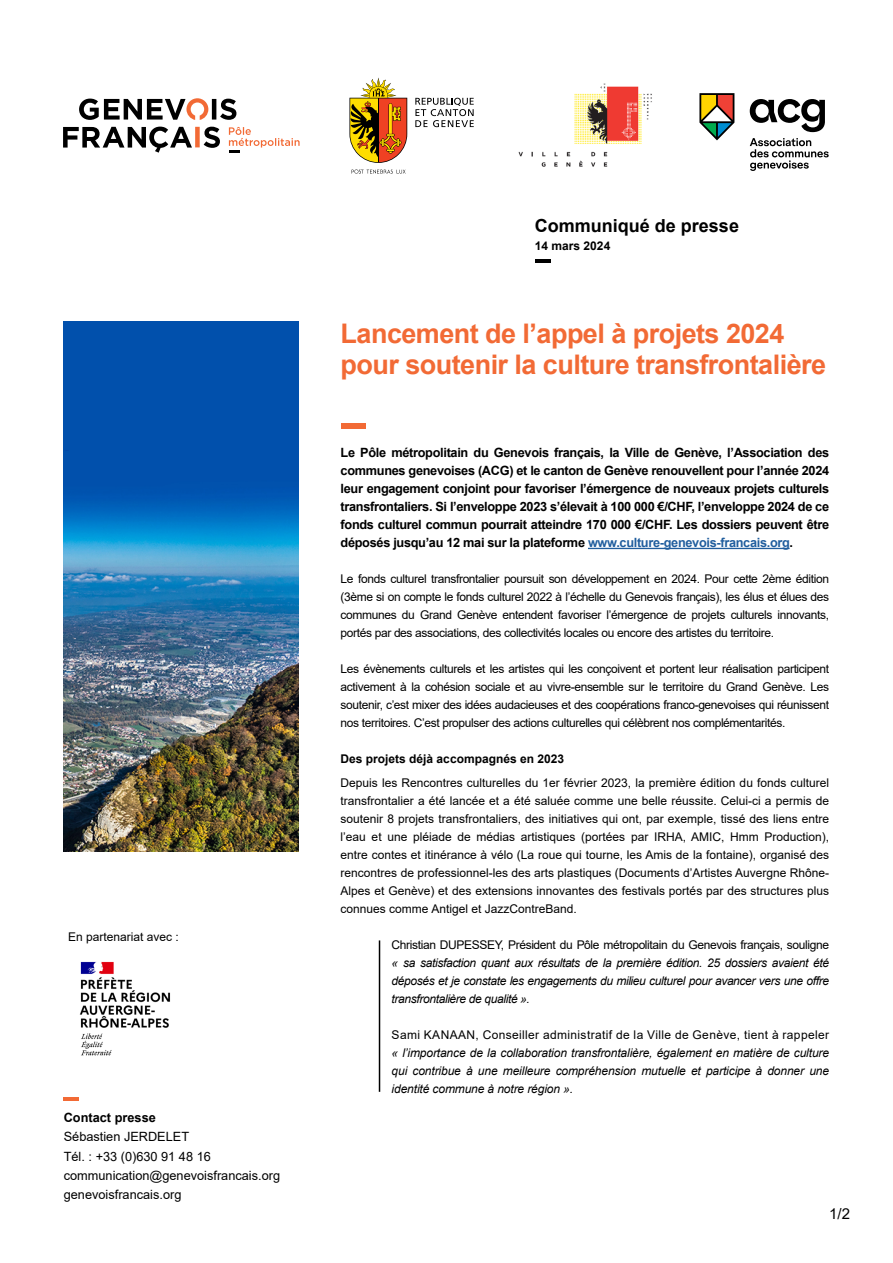
<style>
.page{position:relative;width:893px;height:1263px;background:#fff}
.page>*{position:absolute;margin:0;border:0;box-sizing:border-box;transform-origin:0 0}
.t1{font:700 27px/31.5px "Arial";letter-spacing:-.02em;color:#f26a35}
.t2{font:700 18px "Arial";color:#000}
.t3{font:15px "Arial";color:#000}
.t4{font:700 12.75px/18px "Arial";letter-spacing:-.025em;color:#000;text-align:justify}
.t5{font:12.75px/19.5px "Arial";color:#000}
.t6{font:700 12.75px "Arial";color:#000}
.t7{font:12px/18px "Arial";letter-spacing:-.03em;color:#000;text-align:justify}
.t8{font:italic 12px/18px "Arial";letter-spacing:-.02em;color:#000;text-align:justify}
.t9{font:12px "Arial";letter-spacing:.03em;color:#000}
.t10{font:700 12px "Arial";color:#000}
.t11{font:12px "Arial";color:#000}
.s1{color:#215e9e}
</style>
<div class="page">
<img style="left:64px;top:322px;width:235px;height:529px">
<hr style="left:588px;top:548px;width:202px;height:1px;background:#215e9e">
<div style="left:341px;top:423px;width:24px;height:6px;background:#f26a35"></div>
<hr style="left:64px;top:1097px;width:15px;height:3px;background:#f26a35">
<hr style="left:535px;top:260px;width:15px;height:3px;background:#000">
<img style="left:79px;top:961px;width:91px;height:95px">
<svg style="left:750px;top:138px;width:79px;height:33px"></svg>
<svg style="left:750px;top:99px;width:75px;height:33px"></svg>
<svg style="left:699px;top:93px;width:35px;height:47px"></svg>
<svg style="left:63px;top:77px;width:411px;height:97px"></svg>
<img style="left:518px;top:83px;width:134px;height:84px">
<hr style="left:379px;top:940px;width:1px;height:152px;background:#000">
<p class="t11" style="left:68px;top:929px;width:112px">En partenariat avec :</p>
<p class="t6" style="left:64px;top:1108px;width:94px">Contact presse</p>
<p class="t5" style="left:64px;top:1127px;width:218px">Sébastien JERDELET<br>Tél. : +33 (0)630 91 48 16 communication@genevoisfrancais.org genevoisfrancais.org</p>
<h2 class="t2" style="left:535px;top:213px;width:206px">Communiqué de presse</h2>
<p class="t10" style="left:535px;top:237px;width:77px">14 mars 2024</p>
<h1 class="t1" style="left:341px;top:318px;width:487px">Lancement de l’appel à projets 2024 pour soutenir la culture transfrontalière</h1>
<p class="t4" style="left:341px;top:444px;width:490px">Le Pôle métropolitain du Genevois français, la Ville de Genève, l’Association des communes genevoises (ACG) et le canton de Genève renouvellent pour l’année 2024 leur engagement conjoint pour favoriser l’émergence de nouveaux projets culturels transfrontaliers. Si l’enveloppe 2023 s’élevait à 100 000 €/CHF, l’enveloppe 2024 de ce fonds culturel commun pourrait atteindre 170 000 €/CHF. Les dossiers peuvent être déposés jusqu’au 12 mai sur la plateforme <span class="s1">www.culture-genevois-francais.org</span>.</p>
<p class="t7" style="left:341px;top:570px;width:490px">Le fonds culturel transfrontalier poursuit son développement en 2024. Pour cette 2ème édition (3ème si on compte le fonds culturel 2022 à l’échelle du Genevois français), les élus et élues des communes du Grand Genève entendent favoriser l’émergence de projets culturels innovants, portés par des associations, des collectivités locales ou encore des artistes du territoire.</p>
<p class="t7" style="left:341px;top:660px;width:490px">Les évènements culturels et les artistes qui les conçoivent et portent leur réalisation participent activement à la cohésion sociale et au vivre-ensemble sur le territoire du Grand Genève. Les soutenir, c’est mixer des idées audacieuses et des coopérations franco-genevoises qui réunissent nos territoires. C’est propulser des actions culturelles qui célèbrent nos complémentarités.</p>
<p class="t10" style="left:341px;top:750px;width:225px">Des projets déjà accompagnés en 2023</p>
<p class="t7" style="left:341px;top:774px;width:490px">Depuis les Rencontres culturelles du 1er février 2023, la première édition du fonds culturel transfrontalier a été lancée et a été saluée comme une belle réussite. Celui-ci a permis de soutenir 8 projets transfrontaliers, des initiatives qui ont, par exemple, tissé des liens entre l’eau et une pléiade de médias artistiques (portées par IRHA, AMIC, Hmm Production), entre contes et itinérance à vélo (La roue qui tourne, les Amis de la fontaine), organisé des rencontres de professionnel-les des arts plastiques (Documents d’Artistes Auvergne Rhône-Alpes et Genève) et des extensions innovantes des festivals portés par des structures plus connues comme Antigel et JazzContreBand.</p>
<p class="t7" style="left:392px;top:936px;width:439px">Christian DUPESSEY, Président du Pôle métropolitain du Genevois français, souligne</p>
<p class="t8" style="left:392px;top:954px;width:439px">« sa satisfaction quant aux résultats de la première édition. 25 dossiers avaient été déposés et je constate les engagements du milieu culturel pour avancer vers une offre transfrontalière de qualité ».</p>
<p class="t9" style="left:392px;top:1027px;width:439px">Sami KANAAN, Conseiller administratif de la Ville de Genève, tient à rappeler</p>
<p class="t8" style="left:392px;top:1044px;width:439px">« l’importance de la collaboration transfrontalière, également en matière de culture qui contribue à une meilleure compréhension mutuelle et participe à donner une identité commune à notre région ».</p>
<p class="t3" style="left:829px;top:1203px;width:22px">1/2</p>
</div>
